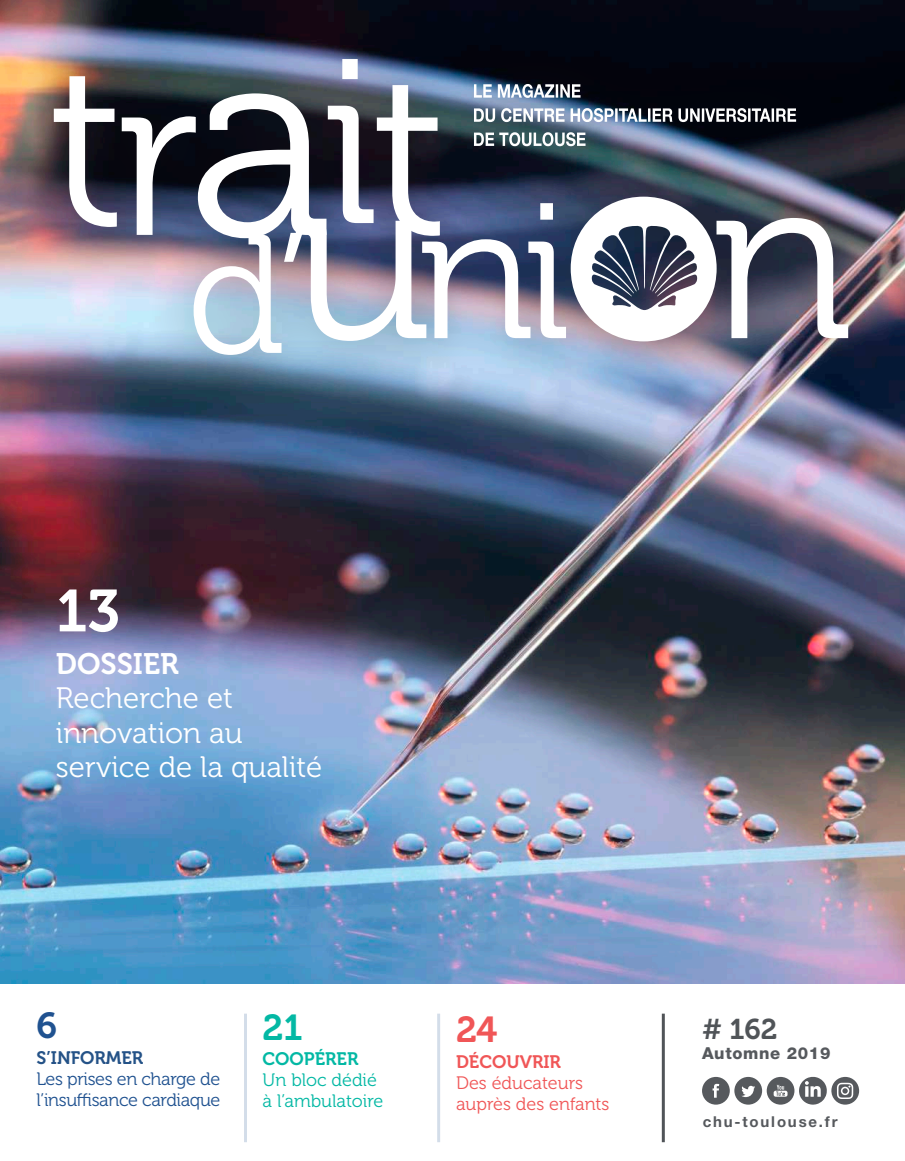
<style>
.page{position:relative;width:905px;height:1161px;background:#fff}
.page>*{position:absolute;margin:0;border:0;box-sizing:border-box;transform-origin:0 0}
.t1{font:58.95px "Museo 700";color:#fff}
.t2{font:36px "Museo 700";color:#03b8a4}
.t3{font:36px "Museo 700";color:#f05657}
.t4{font:36px "Museo 700";color:#205290}
.t5{font:29.55px/34.5px "Museo 300";color:#fff}
.t6{font:29.55px "Museo 700";color:#fff}
.t7{font:28.5px "Museo 700";color:#505458}
.t8{font:18px/21px "Museo 300";letter-spacing:-.02em;color:#205290}
.t9{font:18px/21px "Museo 300";color:#f05657}
.t10{font:18px/21px "Museo 300";color:#03b8a4}
.t11{font:18px "Museo 700";color:#245287}
.t12{font:18px "Museo 700";color:#f05657}
.t13{font:18px "Museo 700";color:#03b8a4}
.t14{font:800 16.5px "Helvetica Neue";letter-spacing:.04em;color:#56595d}
.t15{font:700 15px "Helvetica Neue LT Pro";letter-spacing:.12em;color:#56595d}
</style>
<div class="page">
<img style="left:0;top:0;width:904px;height:983px">
<hr style="left:661px;top:1013px;width:3px;height:129px;background:#505458">
<hr style="left:437px;top:1013px;width:3px;height:129px;background:#205290">
<hr style="left:244px;top:1013px;width:3px;height:129px;background:#205290">
<div style="left:734px;top:1077px;width:28px;height:27px;background:#56595d;border-radius:50%"></div>
<svg style="left:741px;top:1086px;width:14px;height:11px"></svg>
<div style="left:766px;top:1077px;width:28px;height:27px;background:#56595d;border-radius:50%"></div>
<svg style="left:773px;top:1085px;width:14px;height:12px"></svg>
<div style="left:702px;top:1077px;width:27px;height:27px;background:#56595d;border-radius:50%"></div>
<svg style="left:712px;top:1084px;width:7px;height:14px"></svg>
<svg style="left:799px;top:1077px;width:60px;height:28px"></svg>
<div style="left:9px;top:14px;width:883px;height:387px;background:#231f20;opacity:.48"></div>
<img style="left:54px;top:59px;width:386px;height:179px">
<img style="left:193px;top:203px;width:655px;height:152px">
<svg style="left:570px;top:197px;width:146px;height:144px"></svg>
<svg style="left:474px;top:132px;width:111px;height:14px"></svg>
<svg style="left:474px;top:108px;width:322px;height:14px"></svg>
<svg style="left:474px;top:84px;width:106px;height:14px"></svg>
<h1 class="t1" style="left:56px;top:578px;width:66px">13</h1>
<h3 class="t6" style="left:56px;top:647px;width:124px">DOSSIER</h3>
<h3 class="t5" style="left:56px;top:681px;width:268px">Recherche et innovation au service de la qualité</h3>
<h2 class="t4" style="left:37px;top:1006px;width:22px">6</h2>
<p class="t11" style="left:37px;top:1048px;width:108px">S’INFORMER</p>
<p class="t8" style="left:37px;top:1069px;width:185px">Les prises en charge de l’insuffisance cardiaque</p>
<h2 class="t2" style="left:262px;top:1007px;width:42px">21</h2>
<p class="t13" style="left:262px;top:1049px;width:97px">COOPÉRER</p>
<p class="t10" style="left:262px;top:1070px;width:122px">Un bloc dédié à l’ambulatoire</p>
<h2 class="t3" style="left:456px;top:1009px;width:43px">24</h2>
<p class="t12" style="left:456px;top:1051px;width:106px">DÉCOUVRIR</p>
<p class="t9" style="left:456px;top:1072px;width:155px">Des éducateurs auprès des enfants</p>
<h3 class="t7" style="left:702px;top:1013px;width:77px"># 162</h3>
<p class="t14" style="left:702px;top:1043px;width:130px">Automne 2019</p>
<p class="t15" style="left:702px;top:1113px;width:136px">chu-toulouse.fr</p>
</div>
